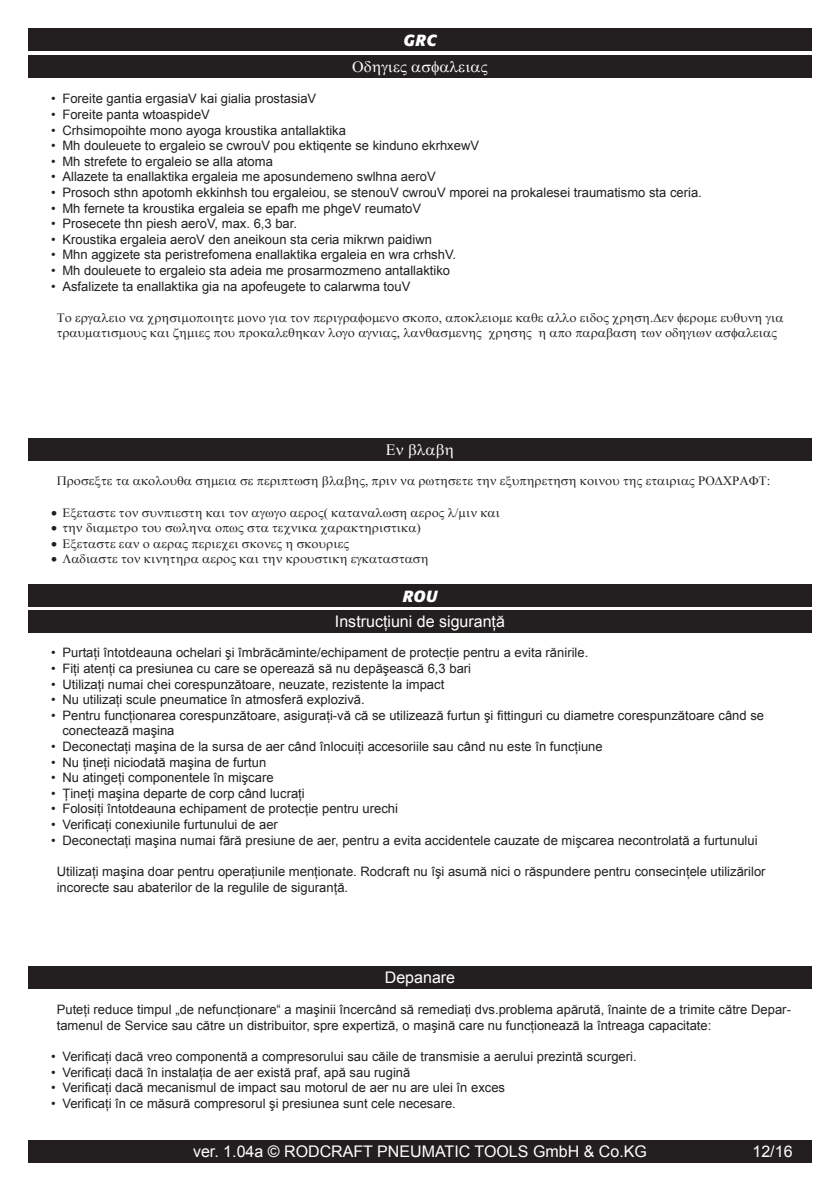
<style>
.page{position:relative;width:840px;height:1191px;background:#fff}
.page>*{position:absolute;margin:0;border:0;box-sizing:border-box;transform-origin:0 0}
.t1{font:16px "Arial";color:#fff}
.t2{font:italic 700 16px "Formata";letter-spacing:.02em;color:#fff}
.t3{font:13px/15.6px "Arial";color:#231f20}
.t4{font:13px "Symbol";color:#231f20}
</style>
<div class="page">
<div style="left:28px;top:28px;width:783px;height:23px;background:#231f20"></div>
<div style="left:28px;top:1140px;width:783px;height:22px;background:#231f20"></div>
<div style="left:28px;top:584px;width:783px;height:23px;background:#231f20"></div>
<div style="left:28px;top:438px;width:783px;height:23px;background:#231f20"></div>
<div style="left:28px;top:55px;width:783px;height:23px;background:#231f20"></div>
<div style="left:28px;top:965px;width:783px;height:23px;background:#231f20"></div>
<div style="left:28px;top:609px;width:783px;height:23px;background:#231f20"></div>
<p class="t2" style="left:403px;top:30px;width:34px">GRC</p>
<p class="t3" style="left:62px;top:91px;width:640px">Foreite gantia ergasiaV kai gialia prostasiaV<br>Foreite panta wtoaspideV<br>Crhsimopoihte mono ayoga kroustika antallaktika<br>Mh douleuete to ergaleio se cwrouV pou ektiqente se kinduno ekrhxewV<br>Mh strefete to ergaleio se alla atoma<br>Allazete ta enallaktika ergaleia me aposundemeno swlhna aeroV<br>Prosoch sthn apotomh ekkinhsh tou ergaleiou, se stenouV cwrouV mporei na prokalesei traumatismo sta ceria.<br>Mh fernete ta kroustika ergaleia se epafh me phgeV reumatoV<br>Prosecete thn piesh aeroV, max. 6,3 bar.<br>Kroustika ergaleia aeroV den aneikoun sta ceria mikrwn paidiwn<br>Mhn aggizete sta peristrefomena enallaktika ergaleia en wra crhshV.<br>Mh douleuete to ergaleio sta adeia me prosarmozmeno antallaktiko<br>Asfalizete ta enallaktika gia na apofeugete to calarwma touV</p>
<p class="t4" style="left:65px;top:309px;width:73px">□ ● □ ■</p>
<p class="t4" style="left:169px;top:309px;width:60px">▲□□▼</p>
<p class="t4" style="left:245px;top:309px;width:23px">□■□</p>
<p class="t4" style="left:290px;top:309px;width:21px">▼□■</p>
<p class="t4" style="left:364px;top:309px;width:75px">□ ■□ ▲□□</p>
<p class="t4" style="left:460px;top:309px;width:40px">□●□</p>
<p class="t4" style="left:531px;top:309px;width:47px">❑ ●●□</p>
<p class="t4" style="left:725px;top:309px;width:30px">◆❑◆■</p>
<p class="t4" style="left:57px;top:324px;width:86px">▼ ◆ ▼▲□◆</p>
<p class="t4" style="left:253px;top:324px;width:44px">□ ●❑</p>
<p class="t4" style="left:318px;top:324px;width:38px">■ ●□ □</p>
<p class="t4" style="left:372px;top:324px;width:98px">■ ●■❑▲ ■</p>
<p class="t4" style="left:621px;top:324px;width:52px">▲ ▼ ■ □</p>
<p class="t4" style="left:704px;top:324px;width:50px">■ ▲ ●</p>
<p class="t3" style="left:51px;top:91px;width:6px;text-align:justify">• • • • • • • • • • • • •</p>
<p class="t4" style="left:74px;top:472px;width:49px">□▲ ▼ ▼</p>
<p class="t4" style="left:148px;top:472px;width:56px">□●□◆❑ ▲</p>
<p class="t4" style="left:329px;top:472px;width:9px">●</p>
<p class="t4" style="left:434px;top:472px;width:86px">▼▲▼ ▼■ ◆</p>
<p class="t4" style="left:586px;top:472px;width:43px">□ ■□◆ ▼</p>
<p class="t4" style="left:82px;top:503px;width:83px">▼ ▲▼ ▼□■ ▲◆■</p>
<p class="t4" style="left:228px;top:503px;width:21px">▼□■</p>
<p class="t4" style="left:346px;top:503px;width:54px">▼■●▲</p>
<p class="t4" style="left:431px;top:503px;width:47px">□ ● ■</p>
<p class="t4" style="left:51px;top:519px;width:33px">• ▼ ■</p>
<p class="t4" style="left:118px;top:519px;width:105px">▼□ ▼□◆ ▲●■ □</p>
<p class="t4" style="left:247px;top:519px;width:52px">▲▼ ▼ ■</p>
<p class="t4" style="left:358px;top:519px;width:40px">▼ ▲▼</p>
<p class="t4" style="left:82px;top:535px;width:29px">▼ ▲▼</p>
<p class="t4" style="left:242px;top:535px;width:30px">▲ □■</p>
<p class="t4" style="left:296px;top:535px;width:31px">▲ □◆</p>
<p class="t4" style="left:98px;top:550px;width:79px">▲▼ ▼□■ ■ ▼</p>
<p class="t4" style="left:300px;top:550px;width:30px">□◆▲▼</p>
<p class="t4" style="left:377px;top:550px;width:45px">▼▲▼▲</p>
<p class="t4" style="left:51px;top:503px;width:7px">•</p>
<p class="t2" style="left:403px;top:586px;width:36px">ROU</p>
<p class="t1" style="left:335px;top:611px;width:171px">Instrucţiuni de siguranţă</p>
<p class="t3" style="left:62px;top:645px;width:702px">Purtaţi întotdeauna ochelari şi îmbrăcăminte/echipament de protecţie pentru a evita rănirile.<br>Fiţi atenţi ca presiunea cu care se operează să nu depăşească 6,3 bari<br>Utilizaţi numai chei corespunzătoare, neuzate, rezistente la impact<br>Nu utilizaţi scule pneumatice în atmosferă explozivă.<br>Pentru funcţionarea corespunzătoare, asiguraţi-vă că se utilizează furtun şi fittinguri cu diametre corespunzătoare când se conectează maşina<br>Deconectaţi maşina de la sursa de aer când înlocuiţi accesoriile sau când nu este în funcţiune<br>Nu ţineţi niciodată maşina de furtun<br>Nu atingeţi componentele în mişcare<br>Ţineţi maşina departe de corp când lucraţi<br>Folosiţi întotdeauna echipament de protecţie pentru urechi<br>Verificaţi conexiunile furtunului de aer<br>Deconectaţi maşina numai fără presiune de aer, pentru a evita accidentele cauzate de mişcarea necontrolată a furtunului</p>
<p class="t3" style="left:57px;top:863px;width:710px">Utilizaţi maşina doar pentru operaţiunile menţionate. Rodcraft nu îşi asumă nici o răspundere pentru consecinţele utilizărilor incorecte sau abaterilor de la regulile de siguranţă.</p>
<p class="t3" style="left:51px;top:645px;width:6px;text-align:justify">• • • • •</p>
<p class="t3" style="left:51px;top:739px;width:6px;text-align:justify">• • • • • • •</p>
<p class="t1" style="left:384px;top:967px;width:72px">Depanare</p>
<p class="t3" style="left:57px;top:1002px;width:735px">Puteţi reduce timpul „de nefuncţionare“ a maşinii încercând să remediaţi dvs.problema apărută, înainte de a trimite către Depar&shy;tamenul de Service sau către un distribuitor, spre expertiză, o maşină care nu funcţionează la întreaga capacitate:</p>
<p class="t3" style="left:62px;top:1048px;width:575px">Verificaţi dacă vreo componentă a compresorului sau căile de transmisie a aerului prezintă scurgeri.<br>Verificaţi dacă în instalaţia de aer există praf, apă sau rugină<br>Verificaţi dacă mecanismul de impact sau motorul de aer nu are ulei în exces<br>Verificaţi în ce măsură compresorul şi presiunea sunt cele necesare.</p>
<p class="t3" style="left:51px;top:1048px;width:6px;text-align:justify">• • • •</p>
<p class="t1" style="left:193px;top:1141px;width:455px">ver. 1.04a © RODCRAFT PNEUMATIC TOOLS GmbH &amp; Co.KG</p>
<p class="t1" style="left:752px;top:1141px;width:42px">12/16</p>
</div>
